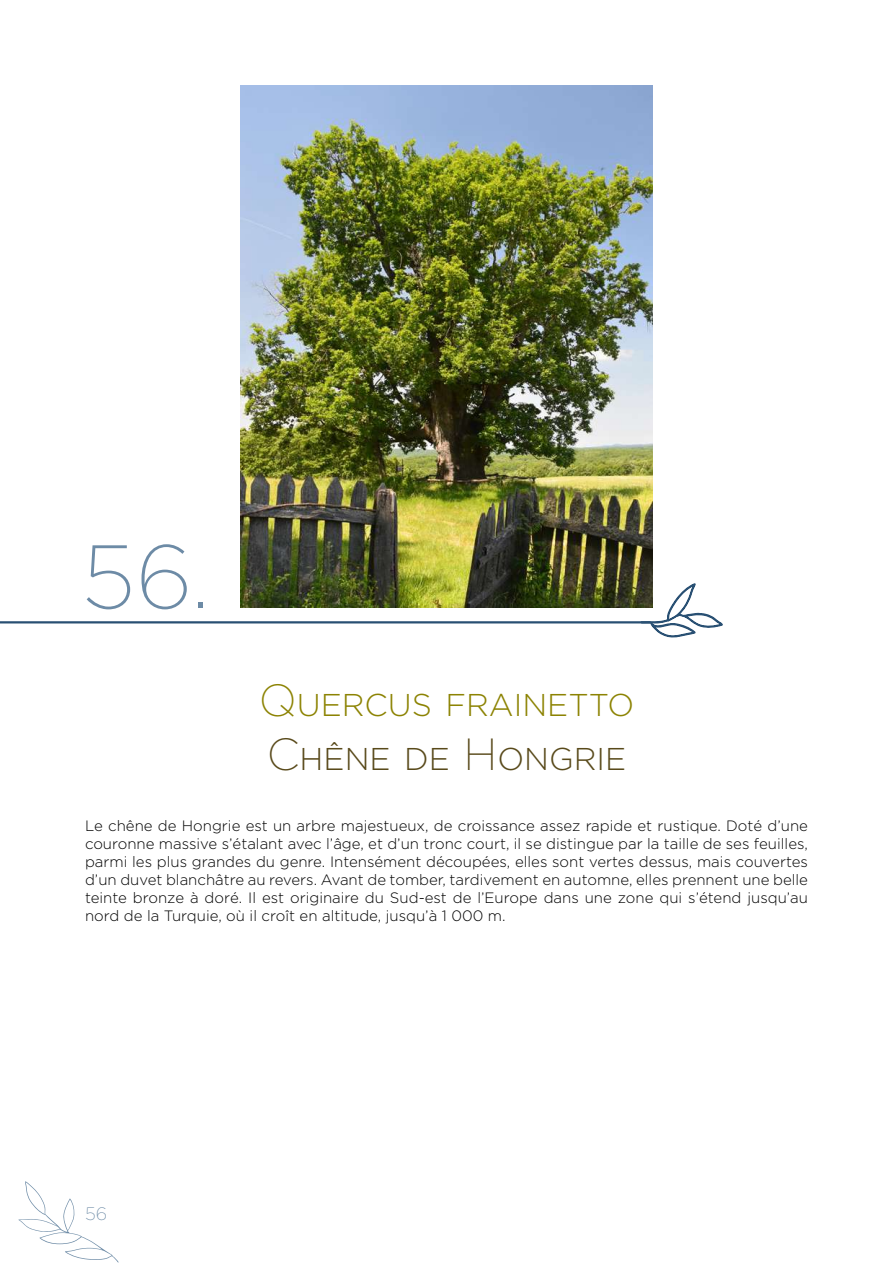
<style>
.page{position:relative;width:893px;height:1263px;background:#fff}
.page>*{position:absolute;margin:0;border:0;box-sizing:border-box;transform-origin:0 0}
.t1{font:200 90px "Gotham";color:#6d8ba6}
.t2{font:300 31.5px/54px "Gotham";color:#8c8303}
.t3{font:200 18px "Gotham";color:#6d8ba6}
.t4{font:300 15px/18px "Gotham";color:#000;text-align:justify}
.s1{font-weight:200;font-size:45px}
.s2{font-weight:200;font-size:45px;color:#594a1b}
.s3{color:#594a1b}
</style>
<div class="page">
<svg style="left:18px;top:1181px;width:101px;height:81px"></svg>
<img style="left:240px;top:85px;width:413px;height:522px">
<hr style="left:0;top:621px;width:651px;height:2px;background:#295073">
<svg style="left:638px;top:582px;width:85px;height:56px"></svg>
<h1 class="t1" style="left:82px;top:528px;width:129px">56.</h1>
<h2 class="t2" style="left:259px;top:678px;width:377px"><span class="s1">Q</span>UERCUS FRAINETTO<br><span class="s2">C</span><span class="s3">HÊNE DE</span> <span class="s2">H</span><span class="s3">ONGRIE</span></h2>
<p class="t4" style="left:85px;top:816px;width:724px">Le chêne de Hongrie est un arbre majestueux, de croissance assez rapide et rustique. Doté d’une couronne massive s’étalant avec l’âge, et d’un tronc court, il se distingue par la taille de ses feuilles, parmi les plus grandes du genre. Intensément découpées, elles sont vertes dessus, mais couvertes d’un duvet blanchâtre au revers. Avant de tomber, tardivement en automne, elles prennent une belle teinte bronze à doré. Il est originaire du Sud-est de l’Europe dans une zone qui s’étend jusqu’au nord de la Turquie, où il croît en altitude, jusqu’à 1 000 m.</p>
<p class="t3" style="left:85px;top:1203px;width:24px">56</p>
</div>
